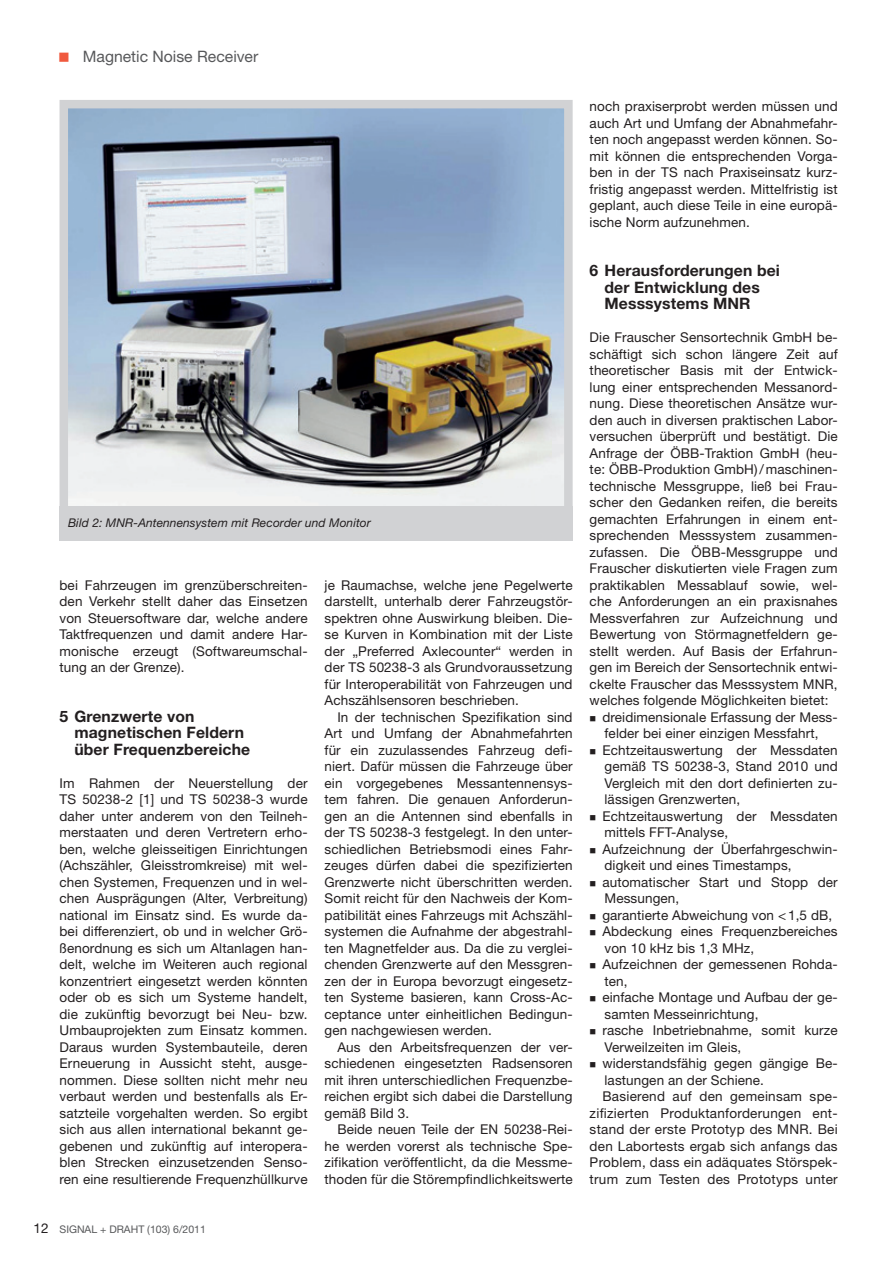
<style>
.page{position:relative;width:893px;height:1263px;background:#fff}
.page>*{position:absolute;margin:0;border:0;box-sizing:border-box;transform-origin:0 0}
.t1{font:700 15.75px/16.5px "Helvetica Neue LT Std";letter-spacing:.01em;color:#231f20}
.t2{font:15.75px "Helvetica Neue LT Std";color:#57585a}
.t3{font:13.5px/16.5px "Helvetica Neue LT Std";letter-spacing:.01em;color:#231f20;text-align:justify}
.t4{font:italic 12px "Helvetica Neue LT Std";letter-spacing:.005em;color:#231f20}
.t5{font:10.5px "Helvetica Neue LT Std";color:#57585a}
.s1{font-size:13.5px;color:#231f20}
</style>
<div class="page">
<img style="left:59px;top:100px;width:514px;height:419px">
<div style="left:60px;top:506px;width:513px;height:34px;background:#d1d2d4"></div>
<p class="t2" style="left:83px;top:50px;width:177px">Magnetic Noise Receiver</p>
<p class="t4" style="left:68px;top:519px;width:304px">Bild 2: MNR-Antennensystem mit Recorder und Monitor</p>
<p class="t3" style="left:60px;top:578px;width:250px">bei Fahrzeugen im grenzüberschreiten&shy;den Verkehr stellt daher das Einsetzen von Steuersoftware dar, welche andere Taktfrequenzen und damit andere Har&shy;monische erzeugt (Softwareumschal&shy;tung an der Grenze).</p>
<p class="t1" style="left:74px;top:709px;width:177px;text-indent:-15px">5 Grenzwerte von magnetischen Feldern über Frequenzbereiche</p>
<p class="t3" style="left:60px;top:776px;width:250px">Im Rahmen der Neuerstellung der TS 50238-2 [1] und TS 50238-3 wurde daher unter anderem von den Teilneh&shy;merstaaten und deren Vertretern erho&shy;ben, welche gleisseitigen Einrichtungen (Achszähler, Gleisstromkreise) mit wel&shy;chen Systemen, Frequenzen und in wel&shy;chen Ausprägungen (Alter, Verbreitung) national im Einsatz sind. Es wurde da&shy;bei differenziert, ob und in welcher Grö&shy;ßenordnung es sich um Altanlagen han&shy;delt, welche im Weiteren auch regional konzentriert eingesetzt werden könnten oder ob es sich um Systeme handelt, die zukünftig bevorzugt bei Neu- bzw.<br>Umbauprojekten zum Einsatz kommen.<br>Daraus wurden Systembauteile, deren Erneuerung in Aussicht steht, ausge&shy;nommen. Diese sollten nicht mehr neu verbaut werden und bestenfalls als Er&shy;satzteile vorgehalten werden. So ergibt sich aus allen international bekannt ge&shy;gebenen und zukünftig auf interopera&shy;blen Strecken einzusetzenden Senso&shy;ren eine resultierende Frequenzhüllkurve</p>
<p class="t5" style="left:34px;top:1225px;width:174px"><span class="s1">12</span> SIGNAL + DRAHT (103) 6/2011</p>
<p class="t3" style="left:325px;top:578px;width:250px">je Raumachse, welche jene Pegelwerte darstellt, unterhalb derer Fahrzeugstör&shy;spektren ohne Auswirkung bleiben. Die&shy;se Kurven in Kombination mit der Liste der „Preferred Axlecounter“ werden in der TS 50238-3 als Grundvoraussetzung für Interoperabilität von Fahrzeugen und Achszählsensoren beschrieben.</p>
<p class="t3" style="left:325px;top:710px;width:250px;text-indent:13px">In der technischen Spezifikation sind Art und Umfang der Abnahmefahrten für ein zuzulassendes Fahrzeug defi&shy;niert. Dafür müssen die Fahrzeuge über ein vorgegebenes Messantennensys&shy;tem fahren. Die genauen Anforderun&shy;gen an die Antennen sind ebenfalls in der TS 50238-3 festgelegt. In den unter&shy;schiedlichen Betriebsmodi eines Fahr&shy;zeuges dürfen dabei die spezifizierten Grenzwerte nicht überschritten werden.<br>Somit reicht für den Nachweis der Kom&shy;patibilität eines Fahrzeugs mit Achszähl&shy;systemen die Aufnahme der abgestrahl&shy;ten Magnetfelder aus. Da die zu verglei&shy;chenden Grenzwerte auf den Messgren&shy;zen der in Europa bevorzugt eingesetz&shy;ten Systeme basieren, kann Cross-Ac&shy;ceptance unter einheitlichen Bedingun&shy;gen nachgewiesen werden.</p>
<p class="t3" style="left:325px;top:1040px;width:250px;text-indent:13px">Aus den Arbeitsfrequenzen der ver&shy;schiedenen eingesetzten Radsensoren mit ihren unterschiedlichen Frequenzbe&shy;reichen ergibt sich dabei die Darstellung gemäß Bild 3.</p>
<p class="t3" style="left:325px;top:1122px;width:250px;text-indent:13px">Beide neuen Teile der EN 50238-Rei&shy;he werden vorerst als technische Spe&shy;zifikation veröffentlicht, da die Messme&shy;thoden für die Störempfindlichkeitswerte</p>
<p class="t3" style="left:590px;top:99px;width:250px">noch praxiserprobt werden müssen und auch Art und Umfang der Abnahmefahr&shy;ten noch angepasst werden können. So&shy;mit können die entsprechenden Vorga&shy;ben in der TS nach Praxiseinsatz kurz&shy;fristig angepasst werden. Mittelfristig ist geplant, auch diese Teile in eine europä&shy;ische Norm aufzunehmen.</p>
<p class="t1" style="left:604px;top:264px;width:177px;text-indent:-15px">6 Herausforderungen bei der Entwicklung des<br>Messsystems MNR</p>
<p class="t3" style="left:590px;top:330px;width:250px">Die Frauscher Sensortechnik GmbH be-</p>
<p class="t3" style="left:590px;top:347px;width:250px">schäftigt sich schon längere Zeit auf</p>
<p class="t3" style="left:590px;top:363px;width:250px">theo retischer Basis mit der Entwick-</p>
<p class="t3" style="left:590px;top:380px;width:250px">lung einer entsprechenden Messanord-</p>
<p class="t3" style="left:590px;top:396px;width:250px">nung. Diese theoretischen Ansätze wur-</p>
<p class="t3" style="left:590px;top:413px;width:250px">den auch in diversen praktischen Labor-</p>
<p class="t3" style="left:590px;top:429px;width:250px">versuchen überprüft und bestätigt. Die</p>
<p class="t3" style="left:590px;top:446px;width:250px">Anfrage der ÖBB-Traktion GmbH (heu-</p>
<p class="t3" style="left:590px;top:462px;width:250px">te: ÖBB-Produktion GmbH) / maschinen-</p>
<p class="t3" style="left:590px;top:479px;width:250px">technische Messgruppe, ließ bei Frau-</p>
<p class="t3" style="left:590px;top:495px;width:250px">scher den Gedanken reifen, die bereits</p>
<p class="t3" style="left:590px;top:512px;width:250px">gemachten Erfahrungen in einem ent-</p>
<p class="t3" style="left:590px;top:528px;width:250px">sprechenden Messsystem zusammen-</p>
<p class="t3" style="left:590px;top:545px;width:250px">zufassen. Die ÖBB-Messgruppe und</p>
<p class="t3" style="left:590px;top:561px;width:250px">Frauscher diskutierten viele Fragen zum</p>
<p class="t3" style="left:590px;top:578px;width:250px">praktikablen Messablauf sowie, wel-</p>
<p class="t3" style="left:590px;top:594px;width:250px">che Anforderungen an ein praxisnahes</p>
<p class="t3" style="left:590px;top:611px;width:250px">Messverfahren zur Aufzeichnung und</p>
<p class="t3" style="left:590px;top:627px;width:250px">Bewertung von Störmagnetfeldern ge-</p>
<p class="t3" style="left:590px;top:644px;width:250px">stellt werden. Auf Basis der Erfahrun-</p>
<p class="t3" style="left:590px;top:660px;width:250px">gen im Bereich der Sensortechnik entwi-</p>
<p class="t3" style="left:590px;top:677px;width:250px">ckelte Frauscher das Messsystem MNR,</p>
<p class="t3" style="left:590px;top:693px;width:241px">welches folgende Möglichkeiten bietet:</p>
<p class="t3" style="left:602px;top:710px;width:237px">dreidimensionale Erfassung der Mess-</p>
<p class="t3" style="left:604px;top:726px;width:216px">felder bei einer einzigen Messfahrt,</p>
<p class="t3" style="left:602px;top:743px;width:237px">Echtzeitauswertung der Messdaten</p>
<p class="t3" style="left:604px;top:759px;width:235px">gemäß TS 50238-3, Stand 2010 und</p>
<p class="t3" style="left:604px;top:776px;width:235px">Vergleich mit den dort definierten zu-</p>
<p class="t3" style="left:604px;top:792px;width:137px">lässigen Grenzwerten,</p>
<p class="t3" style="left:602px;top:809px;width:237px">Echtzeitauswertung der Messdaten</p>
<p class="t3" style="left:604px;top:825px;width:125px">mittels FFT-Analyse,</p>
<p class="t3" style="left:602px;top:842px;width:237px">Aufzeichnung der Überfahrgeschwin-</p>
<p class="t3" style="left:604px;top:858px;width:189px">digkeit und eines Timestamps,</p>
<p class="t3" style="left:602px;top:875px;width:237px">automatischer Start und Stopp der</p>
<p class="t3" style="left:604px;top:891px;width:76px">Messungen,</p>
<p class="t3" style="left:602px;top:908px;width:231px">garantierte Abweichung von &lt; 1,5 dB,</p>
<p class="t3" style="left:602px;top:924px;width:237px">Abdeckung eines Frequenzbereiches</p>
<p class="t3" style="left:604px;top:941px;width:151px">von 10 kHz bis 1,3 MHz,</p>
<p class="t3" style="left:602px;top:957px;width:237px">Aufzeichnen der gemessenen Rohda-</p>
<p class="t3" style="left:604px;top:974px;width:25px">ten,</p>
<p class="t3" style="left:602px;top:990px;width:237px">einfache Montage und Aufbau der ge-</p>
<p class="t3" style="left:604px;top:1007px;width:155px">samten Messeinrichtung,</p>
<p class="t3" style="left:602px;top:1023px;width:237px">rasche Inbetriebnahme, somit kurze</p>
<p class="t3" style="left:604px;top:1040px;width:138px">Verweilzeiten im Gleis,</p>
<p class="t3" style="left:602px;top:1056px;width:237px">widerstandsfähig gegen gängige Be-</p>
<p class="t3" style="left:604px;top:1073px;width:161px">lastungen an der Schiene.</p>
<p class="t3" style="left:602px;top:1089px;width:237px">Basierend auf den gemeinsam spe-</p>
<p class="t3" style="left:590px;top:1106px;width:250px">zifizierten Produktanforderungen ent-</p>
<p class="t3" style="left:590px;top:1122px;width:250px">stand der erste Prototyp des MNR. Bei</p>
<p class="t3" style="left:590px;top:1139px;width:250px">den Labortests ergab sich anfangs das</p>
<p class="t3" style="left:590px;top:1155px;width:250px">Pro blem, dass ein adäquates Störspek-</p>
<p class="t3" style="left:590px;top:1172px;width:250px">trum zum Testen des Prototyps unter</p>
</div>
